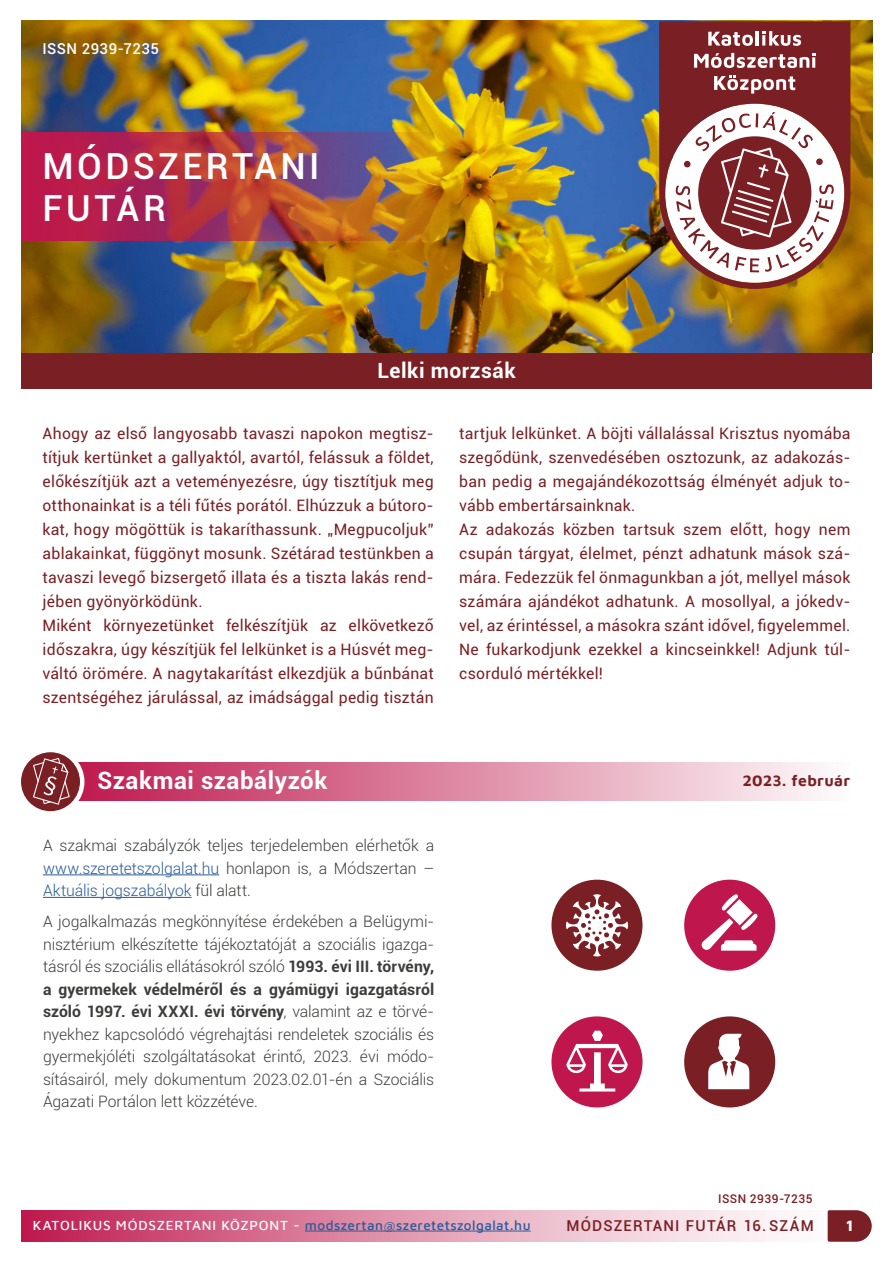
<style>
.page{position:relative;width:893px;height:1263px;background:#fff}
.page>*{position:absolute;margin:0;border:0;box-sizing:border-box;transform-origin:0 0}
.t1{font:500 36px/42px "Roboto";letter-spacing:.095em;color:#fff}
.t2{font:700 24px "Roboto";letter-spacing:.025em;color:#fff}
.t3{font:700 21px "Roboto";letter-spacing:.025em;color:#fff}
.t4{font:15.75px/24px "Roboto";letter-spacing:.015em;color:#7a1f23}
.t5{font:300 15.75px/22.5px "Roboto";letter-spacing:-.005em;color:#3c3c3b;text-align:justify}
.t6{font:700 15.75px "Maven Pro";letter-spacing:.02em;color:#7a1f23}
.t7{font:700 15.75px "Maven Pro";color:#fff}
.t8{font:500 15px "Roboto";letter-spacing:.08em;color:#7a1f23}
.t9{font:500 15px "Roboto";letter-spacing:.03em;color:#fff}
.t10{font:500 13.5px "Maven Pro";letter-spacing:.035em;color:#275b9b}
.t11{font:500 12px "Roboto";letter-spacing:.04em;color:#7a1f23}
.s1{color:#275b9b}
.s2{font-weight:700}
.s3{color:#fff}
</style>
<div class="page">
<div style="left:21px;top:1210px;width:837px;height:32px;background:linear-gradient(to right,#bf2356,#fff)"></div>
<hr style="left:305px;top:1231px;width:226px;height:1px;background:#275b9b">
<svg style="left:828px;top:1210px;width:44px;height:32px"></svg>
<img style="left:22px;top:21px;width:850px;height:331px">
<img style="left:21px;top:132px;width:425px;height:109px">
<div style="left:21px;top:353px;width:851px;height:36px;background:#7a1f23"></div>
<hr style="left:43px;top:874px;width:176px;height:1px;background:#275b9b">
<hr style="left:43px;top:897px;width:149px;height:1px;background:#275b9b">
<div style="left:69px;top:762px;width:782px;height:39px;background:linear-gradient(to right,#bd174c,#fefcfd)"></div>
<svg style="left:21px;top:752px;width:66px;height:60px"></svg>
<svg style="left:659px;top:21px;width:191px;height:268px;background:#8d463a"></svg>
<svg style="left:708px;top:32px;width:45px;height:14px"></svg>
<hr style="left:755px;top:31px;width:3px;height:15px;background:#fff">
<svg style="left:762px;top:31px;width:39px;height:15px"></svg>
<svg style="left:694px;top:53px;width:121px;height:15px"></svg>
<svg style="left:714px;top:76px;width:81px;height:18px"></svg>
<svg style="left:676px;top:112px;width:158px;height:160px"></svg>
<div style="left:684px;top:1016px;width:91px;height:91px;background:#7a1f24;border-radius:50%"></div>
<svg style="left:708px;top:1034px;width:41px;height:55px"></svg>
<div style="left:684px;top:880px;width:91px;height:91px;background:#bf174d;border-radius:50%"></div>
<svg style="left:702px;top:894px;width:56px;height:57px"></svg>
<div style="left:551px;top:880px;width:91px;height:91px;background:#7a1f24;border-radius:50%"></div>
<svg style="left:566px;top:894px;width:62px;height:62px"></svg>
<div style="left:551px;top:1016px;width:91px;height:91px;background:#bf174d;border-radius:50%"></div>
<svg style="left:566px;top:1031px;width:62px;height:60px"></svg>
<p class="t9" style="left:43px;top:38px;width:118px">ISSN 2939-7235</p>
<h1 class="t1" style="left:43px;top:143px;width:279px">MÓDSZERTANI<br>FUTÁR</h1>
<h3 class="t3" style="left:377px;top:355px;width:140px">Lelki morzsák</h3>
<p class="t4" style="left:43px;top:420px;width:393px">Ahogy az első langyosabb tavaszi napokon megtisz&shy;títjuk kertünket a gallyaktól, avartól, felássuk a földet, előkészítjük azt a veteményezésre, úgy tisztítjuk meg otthonainkat is a téli fűtés porától. Elhúzzuk a bútoro&shy;kat, hogy mögöttük is takaríthassunk. „Megpucoljuk” ablakainkat, függönyt mosunk. Szétárad testünkben a tavaszi levegő bizsergető illata és a tiszta lakás rend&shy;jében gyönyörködünk.<br>Miként környezetünket felkészítjük az elkövetkező időszakra, úgy készítjük fel lelkünket is a Húsvét meg&shy;váltó örömére. A nagytakarítást elkezdjük a bűnbánat szentségéhez járulással, az imádsággal pedig tisztán</p>
<p class="t4" style="left:459px;top:420px;width:393px">tartjuk lelkünket. A böjti vállalással Krisztus nyomába szegődünk, szenvedésében osztozunk, az adakozás&shy;ban pedig a megajándékozottság élményét adjuk to&shy;vább embertársainknak.<br>Az adakozás közben tartsuk szem előtt, hogy nem csupán tárgyat, élelmet, pénzt adhatunk mások szá&shy;mára. Fedezzük fel önmagunkban a jót, mellyel mások számára ajándékot adhatunk. A mosollyal, a jókedv&shy;vel, az érintéssel, a másokra szánt idővel, figyelemmel.<br>Ne fukarkodjunk ezekkel a kincseinkkel! Adjunk túl&shy;csorduló mértékkel!</p>
<h2 class="t2" style="left:97px;top:764px;width:231px">Szakmai szabályzók</h2>
<p class="t6" style="left:742px;top:769px;width:109px">2023. február</p>
<p class="t5" style="left:43px;top:834px;width:393px">A szakmai szabályzók teljes terjedelemben elérhetők a <span class="s1">www.szeretetszolgalat.hu</span> honlapon is, a Módszertan – <span class="s1">Aktuális jogszabályok</span> fül alatt.</p>
<p class="t5" style="left:43px;top:910px;width:393px">A jogalkalmazás megkönnyítése érdekében a Belügymi&shy;nisztérium elkészítette tájékoztatóját a szociális igazga&shy;tásról és szociális ellátásokról szóló <span class="s2">1993. évi III. törvény, a gyermekek védelméről és a gyámügyi igazgatásról szóló 1997. évi XXXI. évi törvény</span>, valamint az e törvé&shy;nyekhez kapcsolódó végrehajtási rendeletek szociális és gyermekjóléti szolgáltatásokat érintő, 2023. évi módo&shy;sításairól, mely dokumentum 2023.02.01-én a Szociális Ágazati Portálon lett közzétéve.</p>
<p class="t11" style="left:718px;top:1190px;width:96px">ISSN 2939-7235</p>
<p class="t10" style="left:33px;top:1216px;width:499px"><span class="s3">KATOLIKUS MÓDSZERTANI KÖZPONT -</span> modszertan@szeretetszolgalat.hu</p>
<p class="t8" style="left:566px;top:1215px;width:249px">MÓDSZERTANI FUTÁR 16. SZÁM</p>
<p class="t7" style="left:846px;top:1214px;width:9px">1</p>
</div>
